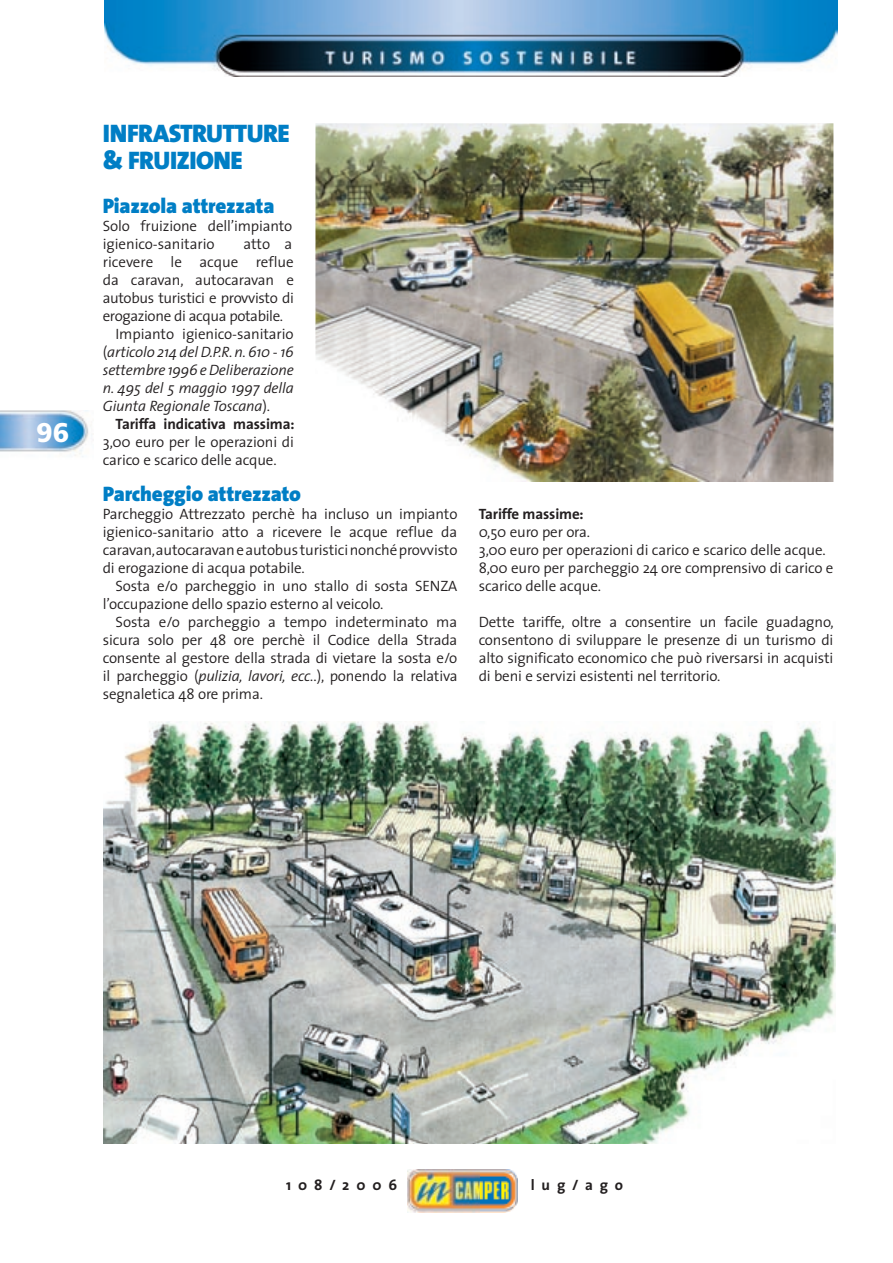
<style>
.page{position:relative;width:893px;height:1263px;background:#fff}
.page>*{position:absolute;margin:0;border:0;box-sizing:border-box;transform-origin:0 0}
.t1{font:900 27px "Frutiger";color:#fff}
.t2{font:900 25.5px/27px "The Sans";letter-spacing:-.025em;color:#007ec5}
.t3{font:900 21px "The Sans";letter-spacing:-.01em;color:#007ec5}
.t4{font:300 15px/18px "The Sans";letter-spacing:-.01em;color:#231f20}
.t5{font:italic 300 15px "The Sans";letter-spacing:-.01em;color:#231f20}
.t6{font:700 15px "The Sans";letter-spacing:-.01em;color:#231f20}
.s1{font-style:normal}
.s2{font-style:italic}
</style>
<div class="page">
<img style="left:407px;top:1169px;width:111px;height:43px">
<img style="left:105px;top:0;width:732px;height:76px">
<img style="left:0;top:410px;width:89px;height:47px">
<img style="left:315px;top:123px;width:518px;height:359px">
<img style="left:103px;top:722px;width:732px;height:422px">
<h1 class="t1" style="left:36px;top:416px;width:35px">96</h1>
<h2 class="t2" style="left:103px;top:119px;width:189px">INFRASTRUTTURE &amp; FRUIZIONE</h2>
<h3 class="t3" style="left:103px;top:188px;width:173px">Piazzola attrezzata</h3>
<p class="t4" style="left:103px;top:217px;width:191px">Solo fruizione dell’impianto igienico-sanitario</p>
<p class="t4" style="left:244px;top:235px;width:50px">atto a</p>
<p class="t4" style="left:103px;top:253px;width:193px">ricevere le acque reflue</p>
<p class="t4" style="left:103px;top:271px;width:193px">da caravan, autocaravan e</p>
<p class="t4" style="left:103px;top:289px;width:193px">autobus turistici e provvisto di</p>
<p class="t4" style="left:103px;top:307px;width:182px">erogazione di acqua potabile.</p>
<p class="t4" style="left:116px;top:325px;width:180px">Impianto igienico-sanitario</p>
<p class="t5" style="left:103px;top:340px;width:193px"><span class="s1">(</span>articolo 214 del D.P.R. n. 610 - 16</p>
<p class="t5" style="left:103px;top:358px;width:193px">settembre 1996 e Deliberazione</p>
<p class="t5" style="left:103px;top:376px;width:193px">n. 495 del 5 maggio 1997 della</p>
<p class="t5" style="left:103px;top:394px;width:169px">Giunta Regionale Toscana<span class="s1">).</span></p>
<p class="t6" style="left:116px;top:412px;width:180px">Tariffa indicativa massima:</p>
<p class="t4" style="left:103px;top:433px;width:193px">3,00 euro per le operazioni di carico e scarico delle acque.</p>
<h3 class="t3" style="left:103px;top:476px;width:200px">Parcheggio attrezzato</h3>
<p class="t4" style="left:103px;top:505px;width:356px;text-align:justify">Parcheggio Attrezzato perchè ha incluso un impianto igienico-sanitario atto a ricevere le acque reflue da caravan, autocaravan e autobus turistici nonché provvisto di erogazione di acqua potabile.</p>
<p class="t4" style="left:103px;top:577px;width:356px;text-indent:13px">Sosta e/o parcheggio in uno stallo di sosta SENZA l’occupazione dello spazio esterno al veicolo.</p>
<p class="t4" style="left:103px;top:613px;width:356px;text-align:justify;text-indent:13px">Sosta e/o parcheggio a tempo indeterminato ma sicura solo per 48 ore perchè il Codice della Strada consente al gestore della strada di vietare la sosta e/o il parcheggio (<span class="s2">pulizia, lavori, ecc.</span>.), ponendo la relativa segnaletica 48 ore prima.</p>
<p class="t6" style="left:479px;top:502px;width:106px">Tariffe massime:</p>
<p class="t4" style="left:479px;top:523px;width:356px">0,50 euro per ora.<br>3,00 euro per operazioni di carico e scarico delle acque.<br>8,00 euro per parcheggio 24 ore comprensivo di carico e scarico delle acque.</p>
<p class="t4" style="left:479px;top:613px;width:357px;text-align:justify">Dette tariffe, oltre a consentire un facile guadagno, consentono di sviluppare le presenze di un turismo di alto significato economico che può riversarsi in acquisti di beni e servizi esistenti nel territorio.</p>
<p class="t6" style="left:286px;top:1172px;width:113px">108/2006</p>
<p class="t6" style="left:531px;top:1172px;width:94px">lug/ago</p>
</div>
